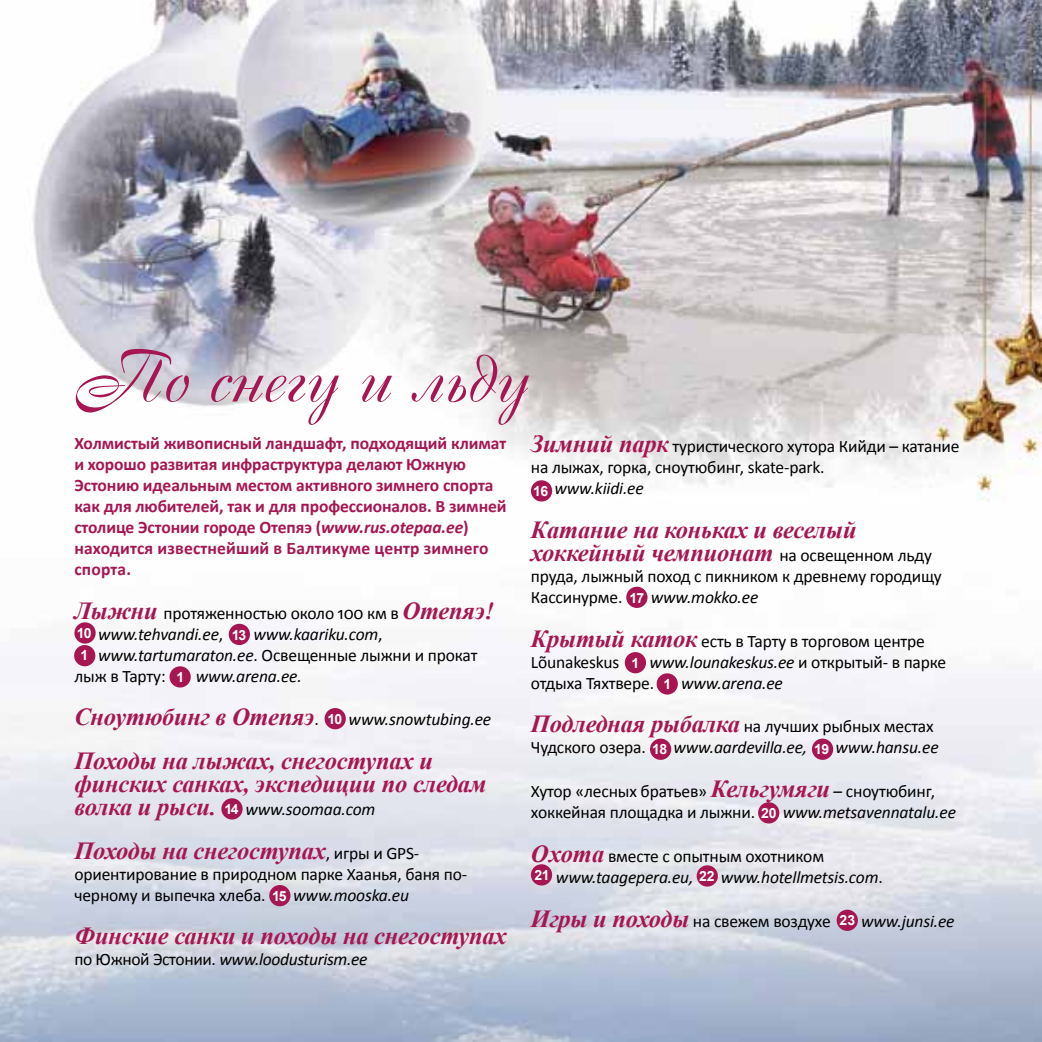
<style>
.page{position:relative;width:1042px;height:1042px;background:#fff}
.page>*{position:absolute;margin:0;border:0;box-sizing:border-box;transform-origin:0 0}
.t1{font:70px "Cassandra";color:#a51652}
.t2{font:italic 700 24.5px/22.8px "Times New Roman";letter-spacing:-.01em;color:#a51652}
.t3{font:17.5px/21px "Calibri";letter-spacing:-.01em;color:#000}
.t4{font:700 17.5px/21px "Calibri";letter-spacing:-.005em;color:#a51652}
.t5{font:italic 17.5px "Calibri";letter-spacing:-.01em;color:#000}
.t6{font:700 14px "Arial";letter-spacing:-.04em;color:#fff}
.s1{font-style:italic}
.s2{font-family:"Times New Roman";font-weight:700;font-style:italic;font-size:24.5px;color:#a51652}
.s3{font-style:normal}
.s4{font-family:"Calibri";font-weight:400;font-style:normal;font-size:17.5px;color:#000}
.s5{font-family:"Times New Roman";font-weight:700;font-size:24.5px;color:#a51652}
</style>
<div class="page">
<img style="left:0;top:0;width:1042px;height:1042px">
<div style="left:531px;top:480px;width:21px;height:21px;background:#a51652;border-radius:50%"></div>
<div style="left:626px;top:587px;width:21px;height:21px;background:#a51652;border-radius:50%"></div>
<div style="left:650px;top:738px;width:21px;height:22px;background:#a51652;border-radius:50%"></div>
<div style="left:758px;top:802px;width:21px;height:21px;background:#a51652;border-radius:50%"></div>
<div style="left:325px;top:708px;width:21px;height:21px;background:#a51652;border-radius:50%"></div>
<div style="left:74px;top:622px;width:22px;height:21px;background:#a51652;border-radius:50%"></div>
<div style="left:221px;top:798px;width:22px;height:21px;background:#a51652;border-radius:50%"></div>
<div style="left:269px;top:885px;width:21px;height:21px;background:#a51652;border-radius:50%"></div>
<div style="left:656px;top:673px;width:22px;height:21px;background:#a51652;border-radius:50%"></div>
<div style="left:531px;top:864px;width:21px;height:21px;background:#a51652;border-radius:50%"></div>
<div style="left:696px;top:865px;width:22px;height:21px;background:#a51652;border-radius:50%"></div>
<div style="left:836px;top:909px;width:22px;height:22px;background:#a51652;border-radius:50%"></div>
<div style="left:229px;top:624px;width:21px;height:21px;background:#a51652;border-radius:50%"></div>
<div style="left:74px;top:645px;width:21px;height:21px;background:#a51652;border-radius:50%"></div>
<div style="left:812px;top:738px;width:21px;height:22px;background:#a51652;border-radius:50%"></div>
<div style="left:169px;top:666px;width:22px;height:21px;background:#a51652;border-radius:50%"></div>
<div style="left:625px;top:652px;width:21px;height:21px;background:#a51652;border-radius:50%"></div>
<h1 class="t1" style="left:74px;top:333px;width:455px">По снегу и льду</h1>
<p class="t4" style="left:74px;top:432px;width:434px">Холмистый живописный ландшафт, подходящий климат и хорошо развитая инфраструктура делают Южную Эстонию идеальным местом активного зимнего спорта как для любителей, так и для профессионалов. В зимней столице Эстонии городе Отепяэ (<span class="s1">www.rus.otepaa.ee</span>) находится известнейший в Балтикуме центр зимнего спорта.</p>
<p class="t3" style="left:98px;top:601px;width:398px;text-indent:-24px"><span class="s2">Лыжни</span> протяженностью около 100 км в <span class="s2">Отепяэ! </span><span class="s1">www.tehvandi.ee</span>,</p>
<p class="t5" style="left:253px;top:623px;width:131px">www.kaariku.com<span class="s3">,</span></p>
<p class="t3" style="left:98px;top:643px;width:381px"><span class="s1">www.tartumaraton.ee</span>. Освещенные лыжни и прокат</p>
<p class="t3" style="left:74px;top:664px;width:93px">лыж в Тарту:</p>
<p class="t5" style="left:196px;top:665px;width:107px">www.arena.ee.</p>
<h2 class="t2" style="left:74px;top:705px;width:246px">Сноутюбинг в Отепяэ<span class="s4">.</span></h2>
<p class="t5" style="left:349px;top:709px;width:144px">www.snowtubing.ee</p>
<h2 class="t2" style="left:74px;top:749px;width:414px">Походы на лыжах, снегоступах и финских санках, экспедиции по следам</h2>
<p class="t5" style="left:74px;top:798px;width:302px"><span class="s5">волка и рыси.</span> www.soomaa.com</p>
<h2 class="t2" style="left:74px;top:838px;width:346px">Походы на снегоступах<span class="s4">, игры и GPS-</span></h2>
<p class="t3" style="left:74px;top:862px;width:394px">ориентирование в природном парке Хаанья, баня по&shy;черному и выпечка хлеба.</p>
<p class="t6" style="left:77px;top:624px;width:16px">10</p>
<p class="t6" style="left:232px;top:625px;width:16px">13</p>
<p class="t6" style="left:80px;top:646px;width:9px">1</p>
<p class="t6" style="left:176px;top:668px;width:9px">1</p>
<p class="t6" style="left:327px;top:709px;width:16px">10</p>
<p class="t6" style="left:224px;top:800px;width:16px">14</p>
<p class="t5" style="left:293px;top:884px;width:117px">www.mooska.eu</p>
<h2 class="t2" style="left:74px;top:924px;width:434px">Финские санки и походы на снегоступах</h2>
<p class="t5" style="left:74px;top:948px;width:294px"><span class="s3">по Южной Эстонии.</span> www.loodusturism.ee</p>
<p class="t6" style="left:272px;top:886px;width:16px">15</p>
<p class="t3" style="left:531px;top:435px;width:430px"><span class="s2">Зимний парк</span> туристического хутора Кийди – катание на лыжах, горка, сноутюбинг, skate-park.</p>
<p class="t5" style="left:554px;top:478px;width:91px">www.kiidi.ee</p>
<h2 class="t2" style="left:531px;top:518px;width:402px">Катание на коньках и веселый хоккейный чемпионат <span class="s4">на освещенном льду</span></h2>
<p class="t3" style="left:531px;top:565px;width:412px">пруда, лыжный поход с пикником к древнему городищу<br>Кассинурме.</p>
<p class="t6" style="left:533px;top:482px;width:17px">16</p>
<p class="t5" style="left:651px;top:586px;width:109px">www.mokko.ee</p>
<p class="t3" style="left:531px;top:629px;width:395px"><span class="s2">Крытый катoк</span> еcть в Тарту в торговом центре<br>Lõunakeskus</p>
<p class="t6" style="left:629px;top:588px;width:16px">17</p>
<p class="t3" style="left:531px;top:650px;width:417px;text-indent:118px"><span class="s1">www.lounakeskus.ee</span> и oткрытый- в парке отдыха Тяхтвере.</p>
<p class="t6" style="left:631px;top:654px;width:9px">1</p>
<p class="t6" style="left:663px;top:675px;width:9px">1</p>
<p class="t5" style="left:681px;top:672px;width:103px">www.arena.ee</p>
<p class="t3" style="left:531px;top:715px;width:404px"><span class="s2">Подледная рыбалка</span> на лучших рыбных местах<br>Чудского озера.</p>
<p class="t5" style="left:673px;top:737px;width:135px">www.aardevilla.ee,</p>
<p class="t5" style="left:835px;top:737px;width:105px">www.hansu.ee</p>
<p class="t3" style="left:531px;top:780px;width:406px">Хутор «лесных братьев» <span class="s2">Кельгумяги</span> – сноутюбинг, хоккейная площадка и лыжни.</p>
<p class="t6" style="left:652px;top:740px;width:17px">18</p>
<p class="t6" style="left:814px;top:740px;width:17px">19</p>
<p class="t5" style="left:782px;top:801px;width:175px">www.metsavennatalu.ee</p>
<p class="t3" style="left:556px;top:845px;width:270px;text-indent:-25px"><span class="s2">Охота</span> вместе с опытным охотником <span class="s1">www.taagepera.eu,</span></p>
<p class="t6" style="left:761px;top:803px;width:17px">20</p>
<p class="t6" style="left:535px;top:865px;width:17px">21</p>
<p class="t6" style="left:699px;top:866px;width:17px">22</p>
<p class="t5" style="left:721px;top:866px;width:164px">www.hotellmetsis.com<span class="s3">.</span></p>
<p class="t3" style="left:531px;top:909px;width:301px"><span class="s2">Игры и походы</span> на свежем воздухе</p>
<p class="t5" style="left:861px;top:910px;width:95px">www.junsi.ee</p>
<p class="t6" style="left:839px;top:911px;width:17px">23</p>
</div>
